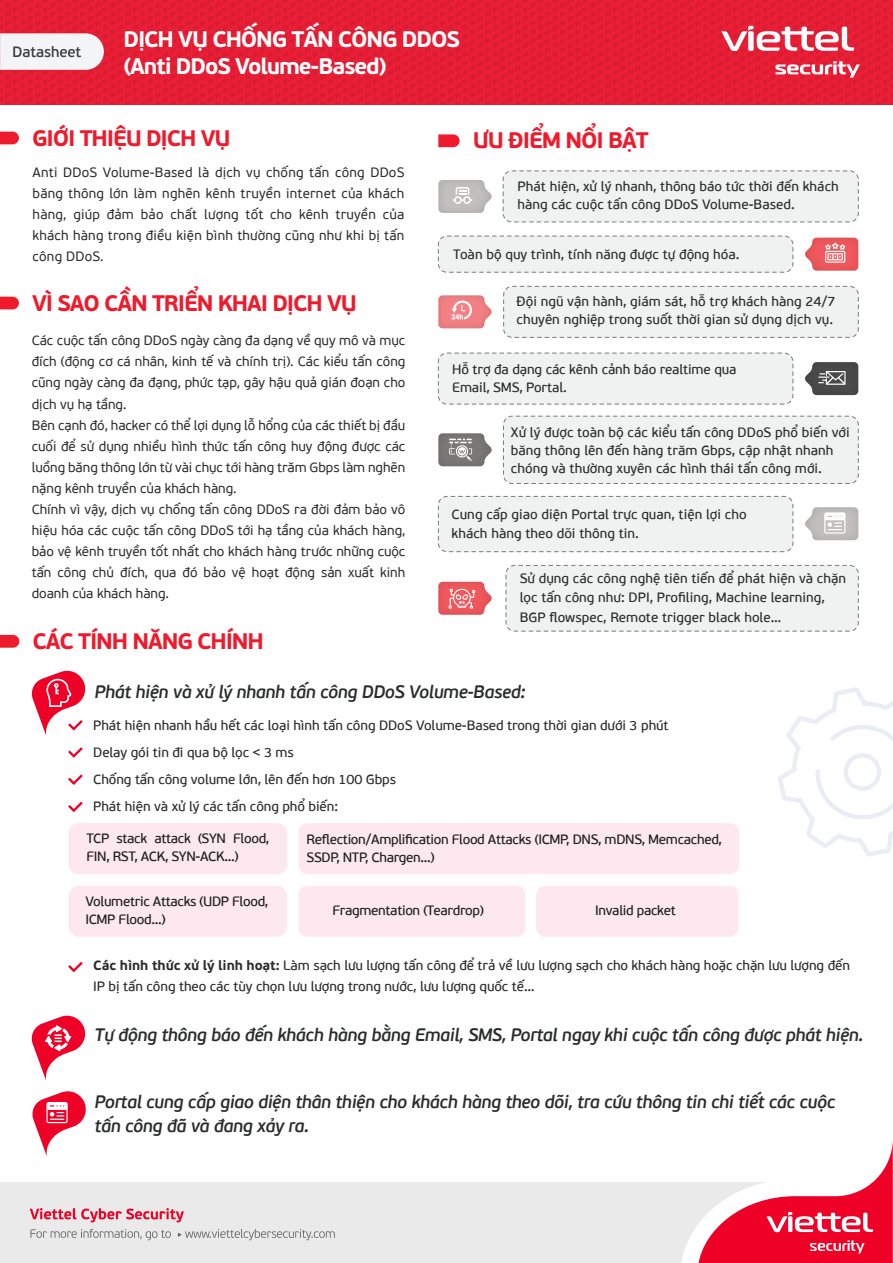
<style>
.page{position:relative;width:893px;height:1263px;background:#fff}
.page>*{position:absolute;margin:0;border:0;box-sizing:border-box;transform-origin:0 0}
.t1{font:22.5px "FS PF Beau Sans Pro Bold";letter-spacing:-.05em;color:#ee1b2d}
.t2{font:22.5px/27px "FS PF Beau Sans Pro Bold";letter-spacing:-.05em;color:#fff}
.t3{font:18px/24px "FS PF Beau Sans Pro Semi Bold Italic";letter-spacing:-.025em;color:#2b2c2c}
.t4{font:13.5px/18px "FS PF Beau Sans Pro Bbook";color:#2b2c2c}
.t5{font:13.5px/21px "FS PF Beau Sans Pro";letter-spacing:-.005em;color:#2b2c2c;text-align:justify}
.t6{font:13.5px/18px "FS PF Beau Sans Pro Bbook";letter-spacing:-.025em;color:#1e1f1e}
.s1{font-family:"FS PF Beau Sans Pro Bold"}
</style>
<div class="page">
<div style="left:0;top:0;width:893px;height:105px;background:linear-gradient(to right,#e51d34,#e51d34)"></div>
<svg style="left:0;top:33px;width:104px;height:37px"></svg>
<svg style="left:775px;top:61px;width:85px;height:17px"></svg>
<svg style="left:721px;top:26px;width:133px;height:25px"></svg>
<div style="left:0;top:1182px;width:699px;height:81px;background:#e9eae9"></div>
<svg style="left:30px;top:1208px;width:154px;height:14px;background:#ea9da9"></svg>
<svg style="left:30px;top:1229px;width:141px;height:11px;background:#d0d1d0"></svg>
<svg style="left:178px;top:1229px;width:157px;height:11px;background:#cecfce"></svg>
<svg style="left:699px;top:1141px;width:194px;height:122px"></svg>
<svg style="left:0;top:132px;width:19px;height:12px"></svg>
<svg style="left:438px;top:134px;width:22px;height:13px"></svg>
<svg style="left:0;top:297px;width:19px;height:12px"></svg>
<svg style="left:0;top:635px;width:19px;height:13px"></svg>
<div style="left:503px;top:171px;width:355px;height:51px;background:#f0f1f1;border-radius:9px"></div>
<div style="left:503px;top:171px;width:356px;height:51px;border:1px dashed #7b7b7a;border-radius:9px"></div>
<svg style="left:438px;top:180px;width:54px;height:33px"></svg>
<div style="left:438px;top:236px;width:355px;height:36px;background:#f0f1f1;border-radius:9px"></div>
<div style="left:438px;top:236px;width:355px;height:37px;border:1px dashed #7b7b7a;border-radius:9px"></div>
<svg style="left:805px;top:238px;width:53px;height:33px;background:#ee7a7e"></svg>
<div style="left:503px;top:416px;width:355px;height:67px;background:#f0f1f1;border-radius:9px"></div>
<div style="left:503px;top:416px;width:356px;height:68px;border:1px dashed #7b7b7a;border-radius:9px"></div>
<svg style="left:438px;top:433px;width:54px;height:33px;background:#939292"></svg>
<div style="left:504px;top:286px;width:354px;height:51px;background:#f0f1f1;border-radius:9px"></div>
<div style="left:503px;top:286px;width:356px;height:52px;border:1px dashed #7b7b7a;border-radius:9px"></div>
<svg style="left:438px;top:295px;width:54px;height:33px;background:#f19799"></svg>
<div style="left:506px;top:565px;width:352px;height:66px;background:#f0f1f1;border-radius:9px"></div>
<div style="left:506px;top:565px;width:353px;height:66px;border:1px dashed #7b7b7a;border-radius:9px"></div>
<svg style="left:438px;top:582px;width:54px;height:33px;background:#ee797d"></svg>
<div style="left:438px;top:353px;width:355px;height:51px;background:#f0f1f1;border-radius:9px"></div>
<div style="left:438px;top:353px;width:355px;height:51px;border:1px dashed #7b7b7a;border-radius:9px"></div>
<svg style="left:805px;top:362px;width:53px;height:33px;background:#6b6a6a"></svg>
<div style="left:438px;top:496px;width:355px;height:56px;background:#f0f1f1;border-radius:9px"></div>
<div style="left:438px;top:496px;width:355px;height:56px;border:1px dashed #7b7b7a;border-radius:9px"></div>
<svg style="left:805px;top:507px;width:53px;height:33px"></svg>
<svg style="left:32px;top:1091px;width:54px;height:65px"></svg>
<svg style="left:31px;top:1015px;width:55px;height:65px"></svg>
<div style="left:68px;top:823px;width:219px;height:51px;background:#fce8ee;border-radius:11px"></div>
<div style="left:68px;top:886px;width:219px;height:51px;background:#fce8ee;border-radius:11px"></div>
<div style="left:299px;top:823px;width:440px;height:51px;background:#fce8ee;border-radius:9px"></div>
<div style="left:299px;top:886px;width:226px;height:51px;background:#fce8ee;border-radius:9px"></div>
<div style="left:536px;top:886px;width:203px;height:51px;background:#fce8ee;border-radius:9px"></div>
<svg style="left:31px;top:670px;width:55px;height:65px"></svg>
<svg style="left:68px;top:747px;width:15px;height:11px"></svg>
<svg style="left:68px;top:774px;width:15px;height:11px"></svg>
<svg style="left:68px;top:802px;width:15px;height:10px"></svg>
<svg style="left:68px;top:962px;width:15px;height:10px"></svg>
<svg style="left:778px;top:687px;width:115px;height:169px"></svg>
<h1 class="t2" style="left:123px;top:24px;width:338px">DỊCH VỤ CHỐNG TẤN CÔNG DDOS (Anti DDoS Volume-Based)</h1>
<h1 class="t1" style="left:32px;top:121px;width:200px">GIỚI THIỆU DỊCH VỤ</h1>
<h1 class="t1" style="left:473px;top:123px;width:177px">ƯU ĐIỂM NỔI BẬT</h1>
<p class="t5" style="left:33px;top:161px;width:373px">Anti DDoS Volume-Based là dịch vụ chống tấn công DDoS băng thông lớn làm nghẽn kênh truyền internet của khách hàng, giúp đảm bảo chất lượng tốt cho kênh truyền của khách hàng trong điều kiện bình thường cũng như khi bị tấn công DDoS.</p>
<h1 class="t1" style="left:32px;top:286px;width:326px">VÌ SAO CẦN TRIỂN KHAI DỊCH VỤ</h1>
<p class="t5" style="left:32px;top:330px;width:375px;text-align:left">Các cuộc tấn công DDoS ngày càng đa dạng về quy mô và mục đích (động cơ cá nhân, kinh tế và chính trị). Các kiểu tấn công cũng ngày càng đa đạng, phức tạp, gây hậu quả gián đoạn cho dịch vụ hạ tầng.<br>Bên cạnh đó, hacker có thể lợi dụng lỗ hổng của các thiết bị đầu cuối để sử dụng nhiều hình thức tấn công huy động được các luồng băng thông lớn từ vài chục tới hàng trăm Gbps làm nghẽn nặng kênh truyền của khách hàng.<br>Chính vì vậy, dịch vụ chống tấn công DDoS ra đời đảm bảo vô hiệu hóa các cuộc tấn công DDoS tới hạ tầng của khách hàng, bảo vệ kênh truyền tốt nhất cho khách hàng trước những cuộc tấn công chủ đích, qua đó bảo vệ hoạt động sản xuất kinh doanh của khách hàng.</p>
<h1 class="t1" style="left:33px;top:624px;width:233px">CÁC TÍNH NĂNG CHÍNH</h1>
<p class="t4" style="left:518px;top:176px;width:323px">Phát hiện, xử lý nhanh, thông báo tức thời đến khách hàng các cuộc tấn công DDoS Volume-Based.</p>
<p class="t4" style="left:453px;top:244px;width:288px">Toàn bộ quy trình, tính năng được tự động hóa.</p>
<p class="t4" style="left:517px;top:292px;width:320px">Đội ngũ vận hành, giám sát, hỗ trợ khách hàng 24/7 chuyên nghiệp trong suốt thời gian sử dụng dịch vụ.</p>
<p class="t4" style="left:452px;top:359px;width:286px">Hỗ trợ đa dạng các kênh cảnh báo realtime qua<br>Email, SMS, Portal.</p>
<p class="t4" style="left:511px;top:422px;width:340px">Xử lý được toàn bộ các kiểu tấn công DDoS phổ biến với băng thông lên đến hàng trăm Gbps, cập nhật nhanh chóng và thường xuyên các hình thái tấn công mới.</p>
<p class="t4" style="left:452px;top:503px;width:297px;line-height:19.5px">Cung cấp giao diện Portal trực quan, tiện lợi cho khách hàng theo dõi thông tin.</p>
<p class="t4" style="left:520px;top:568px;width:328px;line-height:19.5px">Sử dụng các công nghệ tiên tiến để phát hiện và chặn lọc tấn công như: DPI, Profiling, Machine learning,<br>BGP flowspec, Remote trigger black hole…</p>
<h2 class="t3" style="left:95px;top:679px;width:432px">Phát hiện và xử lý nhanh tấn công DDoS Volume-Based:</h2>
<p class="t4" style="left:93px;top:711px;width:577px;line-height:27px">Phát hiện nhanh hầu hết các loại hình tấn công DDoS Volume-Based trong thời gian dưới 3 phút Delay gói tin đi qua bộ lọc &lt; 3 ms<br>Chống tấn công volume lớn, lên đến hơn 100 Gbps<br>Phát hiện và xử lý các tấn công phổ biến:</p>
<p class="t6" style="left:86px;top:829px;width:184px">TCP stack attack (SYN Flood,<br>FIN, RST, ACK, SYN-ACK...)</p>
<p class="t6" style="left:85px;top:892px;width:184px">Volumetric Attacks (UDP Flood,<br>ICMP Flood...)</p>
<p class="t6" style="left:307px;top:830px;width:417px">Reflection/Amplification Flood Attacks (ICMP, DNS, mDNS, Memcached,<br>SSDP, NTP, Chargen...)</p>
<p class="t6" style="left:332px;top:901px;width:153px">Fragmentation (Teardrop)</p>
<p class="t6" style="left:595px;top:901px;width:82px">Invalid packet</p>
<p class="t4" style="left:93px;top:954px;width:758px;line-height:21px"><span class="s1">Các hình thức xử lý linh hoạt:</span> Làm sạch lưu lượng tấn công để trả về lưu lượng sạch cho khách hàng hoặc chặn lưu lượng đến<br>IP bị tấn công theo các tùy chọn lưu lượng trong nước, lưu lượng quốc tế…</p>
<h2 class="t3" style="left:95px;top:1021px;width:770px">Tự động thông báo đến khách hàng bằng Email, SMS, Portal ngay khi cuộc tấn công được phát hiện.</h2>
<h2 class="t3" style="left:95px;top:1088px;width:742px">Portal cung cấp giao diện thân thiện cho khách hàng theo dõi, tra cứu thông tin chi tiết các cuộc tấn công đã và đang xảy ra.</h2>
</div>
